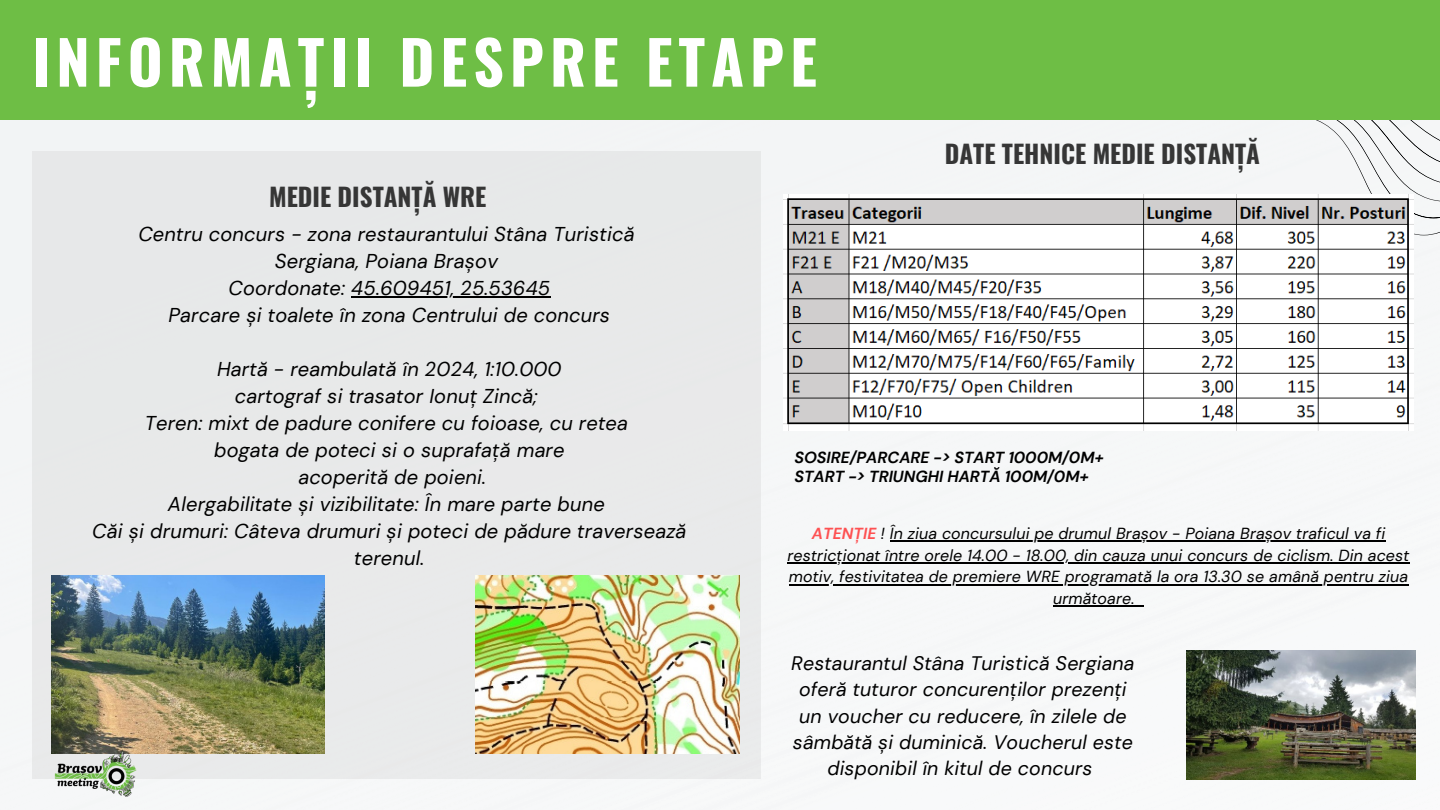
<style>
.page{position:relative;width:1440px;height:810px;background:#fff}
.page>*{position:absolute;margin:0;border:0;box-sizing:border-box;transform-origin:0 0}
.t1{font:700 60px "Oswald";letter-spacing:.1em;color:#fff}
.t2{font:700 25px "Oswald";color:#363636}
.t3{font:italic 20px/27px "DM Sans";letter-spacing:.01em;color:#000;text-align:center}
.t4{font:italic 19.5px/26.2px "DM Sans";letter-spacing:.01em;color:#000;text-align:center}
.t5{font:italic 16px/21.8px "DM Sans";letter-spacing:.01em;color:#000;text-align:center}
.t6{font:italic 700 16px/18.8px "DM Sans";color:#000}
.s1{font-weight:700;color:#fe5152}
</style>
<div class="page">
<div style="left:0;top:120px;width:1440px;height:690px;background:#f6f7f8"></div>
<div style="left:1140px;top:120px;width:300px;height:115px;background:#f4f6f7"></div>
<div style="left:0;top:0;width:1440px;height:120px;background:#6ebe45"></div>
<div style="left:32px;top:152px;width:729px;height:627px;background:#e8e9e9"></div>
<img style="left:51px;top:575px;width:273px;height:178px">
<img style="left:1186px;top:651px;width:230px;height:129px">
<img style="left:36px;top:740px;width:119px;height:66px">
<img style="left:475px;top:575px;width:264px;height:178px">
<img style="left:784px;top:195px;width:629px;height:235px">
<hr style="left:351px;top:296px;width:199px;height:2px;background:#000">
<hr style="left:890px;top:540px;width:495px;height:2px;background:#000">
<hr style="left:788px;top:562px;width:622px;height:2px;background:#000">
<hr style="left:789px;top:584px;width:619px;height:1px;background:#000">
<hr style="left:1053px;top:606px;width:82px;height:1px;background:#000">
<h3 class="t1" style="left:32px;top:15px;width:786px">INFORMAȚII DESPRE ETAPE</h3>
<p class="t2" style="left:945px;top:135px;width:317px">DATE TEHNICE MEDIE DISTANȚĂ</p>
<p class="t2" style="left:269px;top:177px;width:219px">MEDIE DISTANȚĂ WRE</p>
<p class="t3" style="left:138px;top:220px;width:498px">Centru concurs - zona restaurantului Stâna Turistică<br>Sergiana, Poiana Brașov<br>Coordonate: 45.609451, 25.53645</p>
<p class="t3" style="left:168px;top:301px;width:443px">Parcare și toalete în zona Centrului de concurs</p>
<p class="t3" style="left:145px;top:355px;width:485px">Hartă - reambulată în 2024, 1:10.000<br>cartograf si trasator Ionuț Zincă;<br>Teren: mixt de padure conifere cu foioase, cu retea</p>
<h4 class="t3" style="left:92px;top:436px;width:596px">bogata de poteci si o suprafață mare<br>acoperită de poieni.<br>Alergabilitate și vizibilitate: În mare parte bune<br>Căi și drumuri: Câteva drumuri și poteci de pădure traversează terenul.</h4>
<p class="t6" style="left:794px;top:448px;width:311px">SOSIRE/PARCARE -&gt; START 1000M/0M+<br>START -&gt; TRIUNGHI HARTĂ 100M/0M+</p>
<p class="t5" style="left:812px;top:523px;width:575px"><span class="s1">ATENȚIE</span> ! În ziua concursului pe drumul Brașov - Poiana Brașov traficul va fi</p>
<h3 class="t5" style="left:788px;top:544px;width:623px">restricționat între orele 14.00 - 18.00, din cauza unui concurs de ciclism. Din acest</h3>
<p class="t5" style="left:789px;top:566px;width:621px">motiv, festivitatea de premiere WRE programată la ora 13.30 se amână pentru ziua următoare.</p>
<p class="t4" style="left:791px;top:650px;width:345px">Restaurantul Stâna Turistică Sergiana oferă tuturor concurenților prezenți un voucher cu reducere, în zilele de sâmbătă și duminică. Voucherul este disponibil în kitul de concurs</p>
</div>
